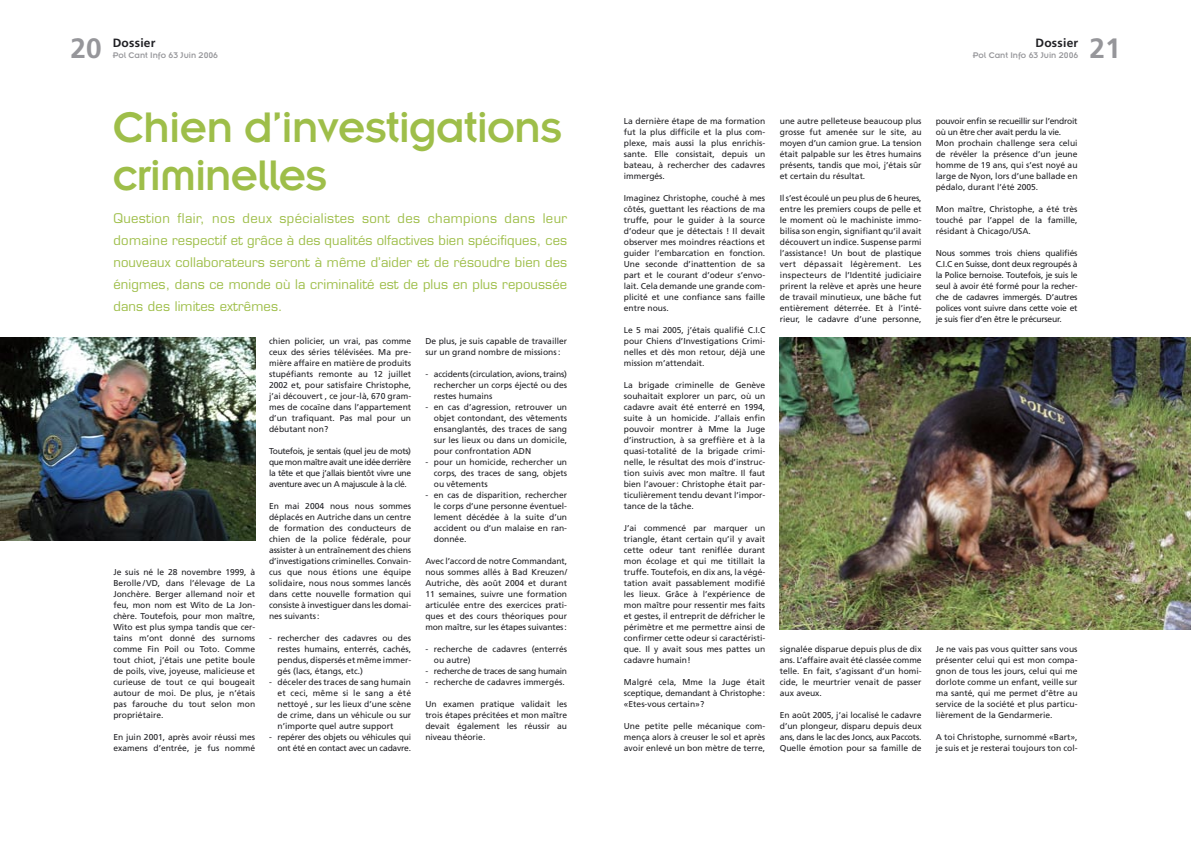
<style>
.page{position:relative;width:1191px;height:842px;background:#fff}
.page>*{position:absolute;margin:0;border:0;box-sizing:border-box;transform-origin:0 0}
.t1{font:47px/48px "Insignia";letter-spacing:-.02em;color:#9ebe49}
.t2{font:700 28px "Frutiger";color:#96969a}
.t3{font:13px/22px "Eurostile";letter-spacing:.01em;color:#9ebe49;text-align:justify}
.t4{font:700 12px "Frutiger";letter-spacing:.02em;color:#212125}
.t5{font:9px "Insignia";color:#96969a}
.t6{font:8.5px/11px "Frutiger";color:#212125;text-align:justify}
.t7{font:8.5px/11px "Frutiger";letter-spacing:-.025em;color:#212125;text-align:right}
.t8{font:8.5px "Frutiger";letter-spacing:-.03em;color:#212125}
</style>
<div class="page">
<img style="left:0;top:337px;width:255px;height:204px">
<img style="left:780px;top:337px;width:411px;height:292px">
<h2 class="t2" style="left:70px;top:32px;width:33px">20</h2>
<h3 class="t4" style="left:113px;top:36px;width:44px">Dossier</h3>
<h3 class="t4" style="left:1035px;top:36px;width:44px">Dossier</h3>
<p class="t5" style="left:113px;top:51px;width:107px">Pol Cant Info 63 Juin 2006</p>
<p class="t5" style="left:973px;top:51px;width:107px">Pol Cant Info 63 Juin 2006</p>
<h2 class="t2" style="left:1089px;top:32px;width:33px">21</h2>
<h1 class="t1" style="left:113px;top:103px;width:451px">Chien d’investigations criminelles</h1>
<p class="t3" style="left:113px;top:207px;width:455px">Question flair, nos deux spécialistes sont des champions dans leur domaine respectif et grâce à des qualités olfactives bien spécifiques, ces nouveaux collaborateurs seront à même d’aider et de résoudre bien des énigmes, dans ce monde où la criminalité est de plus en plus repoussée dans des limites extrêmes.</p>
<p class="t6" style="left:113px;top:566px;width:143px">Je suis né le 28 novembre 1999, à Berolle / VD, dans l’élevage de La Jonchère. Berger allemand noir et feu, mon nom est Wito de La Jon&shy;chère. Toutefois, pour mon maître, Wito est plus sympa tandis que cer&shy;tains m’ont donné des surnoms comme Fin Poil ou Toto. Comme tout chiot, j’étais une petite boule de poils, vive, joyeuse, malicieuse et curieuse de tout ce qui bougeait autour de moi. De plus, je n’étais pas farouche du tout selon mon propriétaire.</p>
<p class="t6" style="left:113px;top:731px;width:143px">En juin 2001, après avoir réussi mes examens d’entrée, je fus nommé</p>
<p class="t6" style="left:269px;top:335px;width:144px">chien policier, un vrai, pas comme ceux des séries télévisées. Ma pre&shy;mière affaire en matière de produits stupéfiants remonte au 12 juillet 2002 et, pour satisfaire Christophe, j’ai découvert , ce jour - là, 670 gram&shy;mes de cocaïne dans l’appartement d’un trafiquant. Pas mal pour un débutant non ?</p>
<p class="t6" style="left:269px;top:445px;width:144px">Toutefois, je sentais (quel jeu de mots) que mon maître avait une idée derrière la tête et que j’allais bientôt vivre une aventure avec un A majuscule à la clé.</p>
<p class="t6" style="left:269px;top:500px;width:144px">En mai 2004 nous nous sommes déplacés en Autriche dans un centre de formation des conducteurs de chien de la police fédérale, pour assister à un entraînement des chiens d’investigations criminelles. Convain&shy;cus que nous étions une équipe solidaire, nous nous sommes lancés dans cette nouvelle formation qui consiste à investiguer dans les domai&shy;nes suivants :</p>
<p class="t6" style="left:278px;top:632px;width:135px;text-indent:-9px">- rechercher des cadavres ou des restes humains, enterrés, cachés, pendus, dispersés et même immer&shy;gés (lacs, étangs, etc.)</p>
<p class="t6" style="left:278px;top:676px;width:135px;text-indent:-9px">- déceler des traces de sang humain et ceci, même si le sang a été nettoyé , sur les lieux d’une scène de crime, dans un véhicule ou sur n’importe quel autre support</p>
<p class="t7" style="left:269px;top:731px;width:144px">- repérer des objets ou véhicules qui ont été en contact avec un cadavre.</p>
<p class="t6" style="left:425px;top:335px;width:143px">De plus, je suis capable de travailler sur un grand nombre de missions :</p>
<p class="t6" style="left:434px;top:368px;width:135px;text-indent:-9px">- accidents (circulation, avions, trains) rechercher un corps éjecté ou des restes humains</p>
<p class="t6" style="left:434px;top:401px;width:135px;text-indent:-9px">- en cas d’agression, retrouver un objet contondant, des vêtements ensanglantés, des traces de sang sur les lieux ou dans un domicile, pour confrontation ADN</p>
<p class="t6" style="left:434px;top:456px;width:135px;text-indent:-9px">- pour un homicide, rechercher un corps, des traces de sang, objets ou vêtements</p>
<p class="t6" style="left:434px;top:489px;width:135px;text-indent:-9px">- en cas de disparition, rechercher le corps d’une personne éventuel&shy;lement décédée à la suite d’un accident ou d’un malaise en ran&shy;donnée.</p>
<p class="t6" style="left:425px;top:555px;width:143px">Avec l’accord de notre Commandant, nous sommes allés à Bad Kreuzen / Autriche, dès août 2004 et durant 11 semaines, suivre une formation articulée entre des exercices prati&shy;ques et des cours théoriques pour mon maître, sur les étapes suivantes :</p>
<p class="t6" style="left:434px;top:643px;width:135px;text-indent:-9px">- recherche de cadavres (enterrés ou autre)</p>
<p class="t8" style="left:425px;top:666px;width:143px">- recherche de traces de sang humain</p>
<p class="t6" style="left:425px;top:676px;width:141px">- recherche de cadavres immergés.</p>
<p class="t6" style="left:425px;top:698px;width:143px">Un examen pratique validait les trois étapes précitées et mon maître devait également les réussir au niveau théorie.</p>
<p class="t6" style="left:624px;top:115px;width:143px">La dernière étape de ma formation fut la plus difficile et la plus com&shy;plexe, mais aussi la plus enrichis&shy;sante. Elle consistait, depuis un bateau, à rechercher des cadavres immergés.</p>
<p class="t6" style="left:624px;top:192px;width:143px">Imaginez Christophe, couché à mes côtés, guettant les réactions de ma truffe, pour le guider à la source d’odeur que je détectais ! Il devait observer mes moindres réactions et guider l’embarcation en fonction.<br>Une seconde d’inattention de sa part et le courant d’odeur s’envo&shy;lait. Cela demande une grande com&shy;plicité et une confiance sans faille entre nous.</p>
<p class="t6" style="left:624px;top:324px;width:143px">Le 5 mai 2005, j’étais qualifié C.I.C pour Chiens d’Investigations Crimi&shy;nelles et dès mon retour, déjà une mission m’attendait.</p>
<p class="t6" style="left:624px;top:379px;width:143px">La brigade criminelle de Genève souhaitait explorer un parc, où un cadavre avait été enterré en 1994, suite à un homicide. J’allais enfin pouvoir montrer à Mme la Juge d’instruction, à sa greffière et à la quasi-totalité de la brigade crimi&shy;nelle, le résultat des mois d’instruc&shy;tion suivis avec mon maître. Il faut bien l’avouer : Christophe était par&shy;ticulièrement tendu devant l’impor&shy;tance de la tâche.</p>
<p class="t6" style="left:624px;top:522px;width:143px">J’ai commencé par marquer un triangle, étant certain qu’il y avait cette odeur tant reniflée durant mon écolage et qui me titillait la truffe. Toutefois, en dix ans, la végé&shy;tation avait passablement modifié les lieux. Grâce à l’expérience de mon maître pour ressentir mes faits et gestes, il entreprit de défricher le périmètre et me permettre ainsi de confirmer cette odeur si caractéristi&shy;que. Il y avait sous mes pattes un cadavre humain !</p>
<p class="t6" style="left:624px;top:676px;width:143px">Malgré cela, Mme la Juge était sceptique, demandant à Christophe : «Etes-vous certain» ?</p>
<p class="t6" style="left:624px;top:720px;width:143px">Une petite pelle mécanique com&shy;mença alors à creuser le sol et après avoir enlevé un bon mètre de terre,</p>
<p class="t6" style="left:780px;top:115px;width:143px">une autre pelleteuse beaucoup plus grosse fut amenée sur le site, au moyen d’un camion grue. La tension était palpable sur les êtres humains présents, tandis que moi, j’étais sûr et certain du résultat.</p>
<p class="t6" style="left:780px;top:192px;width:143px">Il s’est écoulé un peu plus de 6 heures, entre les premiers coups de pelle et le moment où le machiniste immo&shy;bilisa son engin, signifiant qu’il avait découvert un indice. Suspense parmi l’assistance ! Un bout de plastique vert dépassait légèrement. Les inspecteurs de l’Identité judiciaire prirent la relève et après une heure de travail minutieux, une bâche fut entièrement déterrée. Et à l’inté&shy;rieur, le cadavre d’une personne,</p>
<p class="t6" style="left:935px;top:115px;width:143px;text-align:left">pouvoir enfin se recueillir sur l’endroit où un être cher avait perdu la vie.<br>Mon prochain challenge sera celui de révéler la présence d’un jeune homme de 19 ans, qui s’est noyé au large de Nyon, lors d’une ballade en pédalo, durant l’été 2005.</p>
<p class="t6" style="left:935px;top:203px;width:143px">Mon maître, Christophe, a été très touché par l’appel de la famille, résidant à Chicago / USA.</p>
<p class="t6" style="left:935px;top:247px;width:143px">Nous sommes trois chiens qualifiés C.I.C en Suisse, dont deux regroupés à la Police bernoise. Toutefois, je suis le seul à avoir été formé pour la recher&shy;che de cadavres immergés. D’autres polices vont suivre dans cette voie et je suis fier d’en être le précurseur.</p>
<p class="t6" style="left:780px;top:643px;width:143px">signalée disparue depuis plus de dix ans. L’affaire avait été classée comme telle. En fait, s’agissant d’un homi&shy;cide, le meurtrier venait de passer aux aveux.</p>
<p class="t6" style="left:780px;top:709px;width:143px">En août 2005, j’ai localisé le cadavre d’un plongeur, disparu depuis deux ans, dans le lac des Joncs, aux Paccots.<br>Quelle émotion pour sa famille de</p>
<p class="t6" style="left:935px;top:643px;width:143px">Je ne vais pas vous quitter sans vous présenter celui qui est mon compa&shy;gnon de tous les jours, celui qui me dorlote comme un enfant, veille sur ma santé, qui me permet d’être au service de la société et plus particu&shy;lièrement de la Gendarmerie.</p>
<p class="t6" style="left:935px;top:731px;width:143px">A toi Christophe, surnommé «Bart», je suis et je resterai toujours ton col-</p>
</div>
